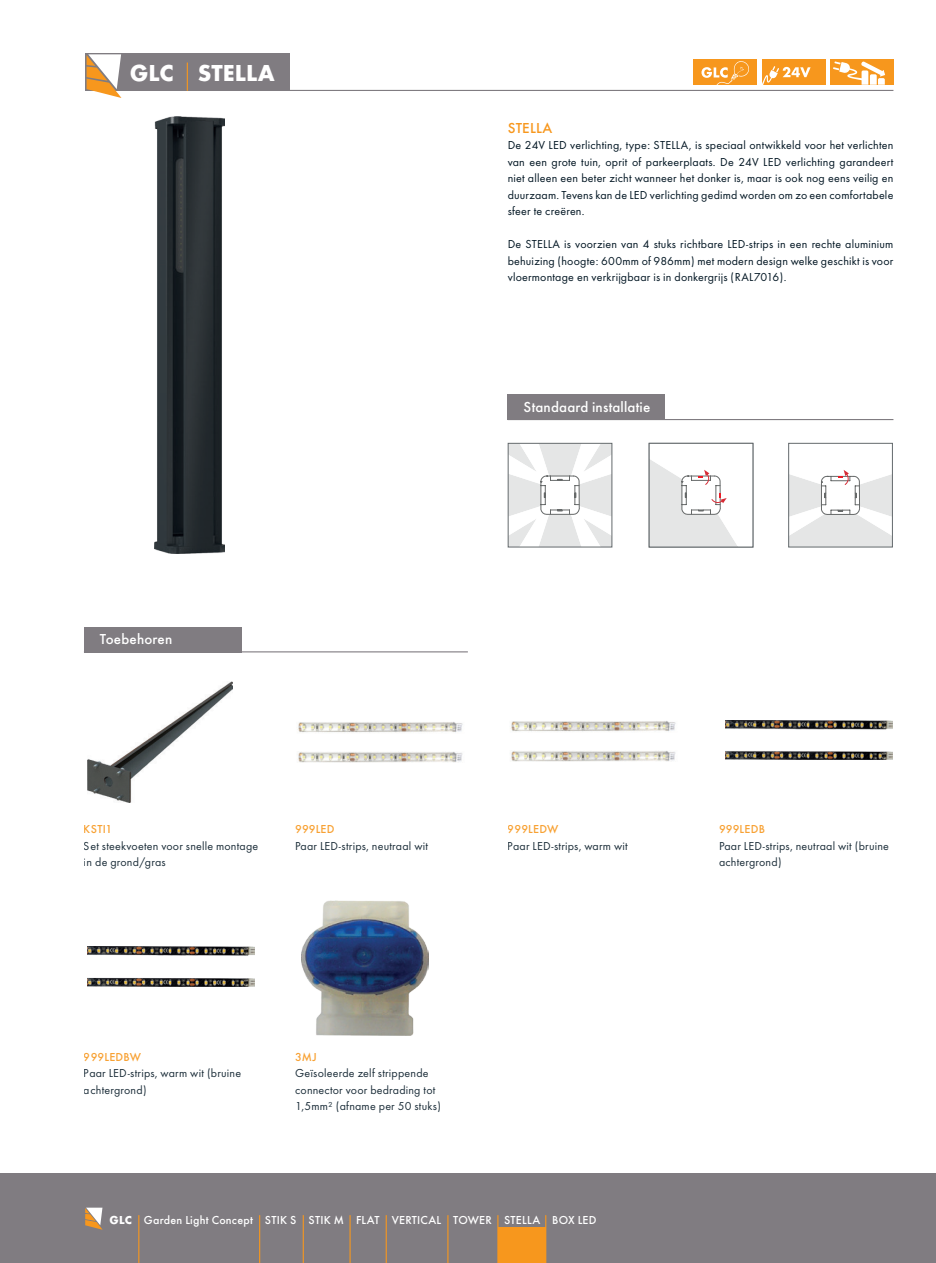
<style>
.page{position:relative;width:936px;height:1263px;background:#fff}
.page>*{position:absolute;margin:0;border:0;box-sizing:border-box;transform-origin:0 0}
.t1{font:700 24px "Futura T";color:#fff}
.t2{font:500 15px "Futura T";letter-spacing:.01em;color:#fff}
.t3{font:500 15px "Futura T";letter-spacing:.02em;color:#f7971d}
.t4{font:12px/16.5px "Futura T";letter-spacing:.015em;color:#001522}
.t5{font:500 12px "Futura T";letter-spacing:.02em;color:#fff}
.t6{font:500 12px "Futura T";letter-spacing:.005em;color:#f7971d}
.s1{font-weight:700}
</style>
<div class="page">
<hr style="left:85px;top:90px;width:808px;height:1px;background:#807c81">
<div style="left:85px;top:53px;width:204px;height:38px;background:#807c81"></div>
<svg style="left:87px;top:54px;width:34px;height:44px"></svg>
<svg style="left:187px;top:63px;width:1px;height:28px"></svg>
<div style="left:693px;top:59px;width:64px;height:26px;background:#f7971d"></div>
<svg style="left:701px;top:61px;width:48px;height:24px"></svg>
<div style="left:762px;top:59px;width:63px;height:25px;background:#f7971d"></div>
<svg style="left:762px;top:66px;width:48px;height:19px"></svg>
<div style="left:829px;top:59px;width:64px;height:26px;background:#f7971d"></div>
<svg style="left:833px;top:61px;width:52px;height:24px"></svg>
<img style="left:155px;top:117px;width:69px;height:437px">
<div style="left:0;top:1174px;width:935px;height:89px;background:#807c81"></div>
<svg style="left:85px;top:1208px;width:18px;height:22px"></svg>
<hr style="left:138px;top:1215px;width:1px;height:48px;background:#f7971d">
<hr style="left:259px;top:1215px;width:1px;height:48px;background:#f7971d">
<hr style="left:303px;top:1215px;width:1px;height:48px;background:#f7971d">
<hr style="left:349px;top:1215px;width:1px;height:48px;background:#f7971d">
<hr style="left:385px;top:1215px;width:2px;height:48px;background:#f7971d">
<hr style="left:447px;top:1215px;width:1px;height:48px;background:#f7971d">
<hr style="left:497px;top:1215px;width:1px;height:48px;background:#f7971d">
<hr style="left:545px;top:1215px;width:1px;height:48px;background:#f7971d">
<div style="left:498px;top:1228px;width:47px;height:35px;background:#f7971d"></div>
<img style="left:297px;top:722px;width:166px;height:41px">
<img style="left:302px;top:900px;width:127px;height:135px">
<img style="left:725px;top:720px;width:166px;height:39px">
<img style="left:88px;top:681px;width:144px;height:121px">
<img style="left:88px;top:947px;width:166px;height:39px">
<img style="left:510px;top:721px;width:166px;height:41px">
<hr style="left:84px;top:651px;width:384px;height:1px;background:#807c81">
<div style="left:84px;top:627px;width:157px;height:25px;background:#807c81"></div>
<hr style="left:507px;top:419px;width:386px;height:1px;background:#807c81">
<div style="left:507px;top:394px;width:158px;height:26px;background:#807c81"></div>
<svg style="left:508px;top:445px;width:104px;height:103px"></svg>
<div style="left:507px;top:443px;width:105px;height:104px;border:1px solid #646a6d"></div>
<svg style="left:788px;top:443px;width:104px;height:105px"></svg>
<svg style="left:649px;top:443px;width:103px;height:105px"></svg>
<h1 class="t1" style="left:130px;top:59px;width:147px">GLC STELLA</h1>
<p class="t3" style="left:507px;top:119px;width:46px">STELLA</p>
<p class="t4" style="left:507px;top:137px;width:387px;text-align:justify">De 24V LED verlichting, type: STELLA, is speciaal ontwikkeld voor het verlichten van een grote tuin, oprit of parkeerplaats. De 24V LED verlichting garandeert niet alleen een beter zicht wanneer het donker is, maar is ook nog eens veilig en duurzaam. Tevens kan de LED verlichting gedimd worden om zo een comfortabele sfeer te creëren.</p>
<p class="t4" style="left:507px;top:236px;width:387px;text-align:justify">De STELLA is voorzien van 4 stuks richtbare LED-strips in een rechte aluminium behuizing (hoogte: 600mm of 986mm) met modern design welke geschikt is voor vloermontage en verkrijgbaar is in donkergrijs (RAL7016).</p>
<p class="t2" style="left:523px;top:398px;width:128px">Standaard installatie</p>
<p class="t2" style="left:100px;top:630px;width:74px">Toebehoren</p>
<p class="t6" style="left:84px;top:822px;width:30px">KSTI1</p>
<p class="t4" style="left:84px;top:837px;width:176px">Set steekvoeten voor snelle montage in de grond/gras</p>
<p class="t6" style="left:295px;top:822px;width:41px">999LED</p>
<p class="t4" style="left:295px;top:837px;width:134px">Paar LED-strips, neutraal wit</p>
<p class="t6" style="left:507px;top:822px;width:52px">999LEDW</p>
<p class="t4" style="left:507px;top:837px;width:122px">Paar LED-strips, warm wit</p>
<p class="t6" style="left:84px;top:1050px;width:59px">999LEDBW</p>
<p class="t4" style="left:84px;top:1065px;width:159px">Paar LED-strips, warm wit (bruine achtergrond)</p>
<p class="t6" style="left:295px;top:1050px;width:23px">3MJ</p>
<p class="t4" style="left:295px;top:1065px;width:147px">Geïsoleerde zelf strippende connector voor bedrading tot<br>1,5mm² (afname per 50 stuks)</p>
<p class="t6" style="left:719px;top:822px;width:47px">999LEDB</p>
<p class="t4" style="left:719px;top:837px;width:171px">Paar LED-strips, neutraal wit (bruine achtergrond)</p>
<p class="t5" style="left:109px;top:1213px;width:488px"><span class="s1">GLC</span> Garden Light Concept STIK S STIK M FLAT VERTICAL TOWER STELLA BOX LED</p>
</div>
